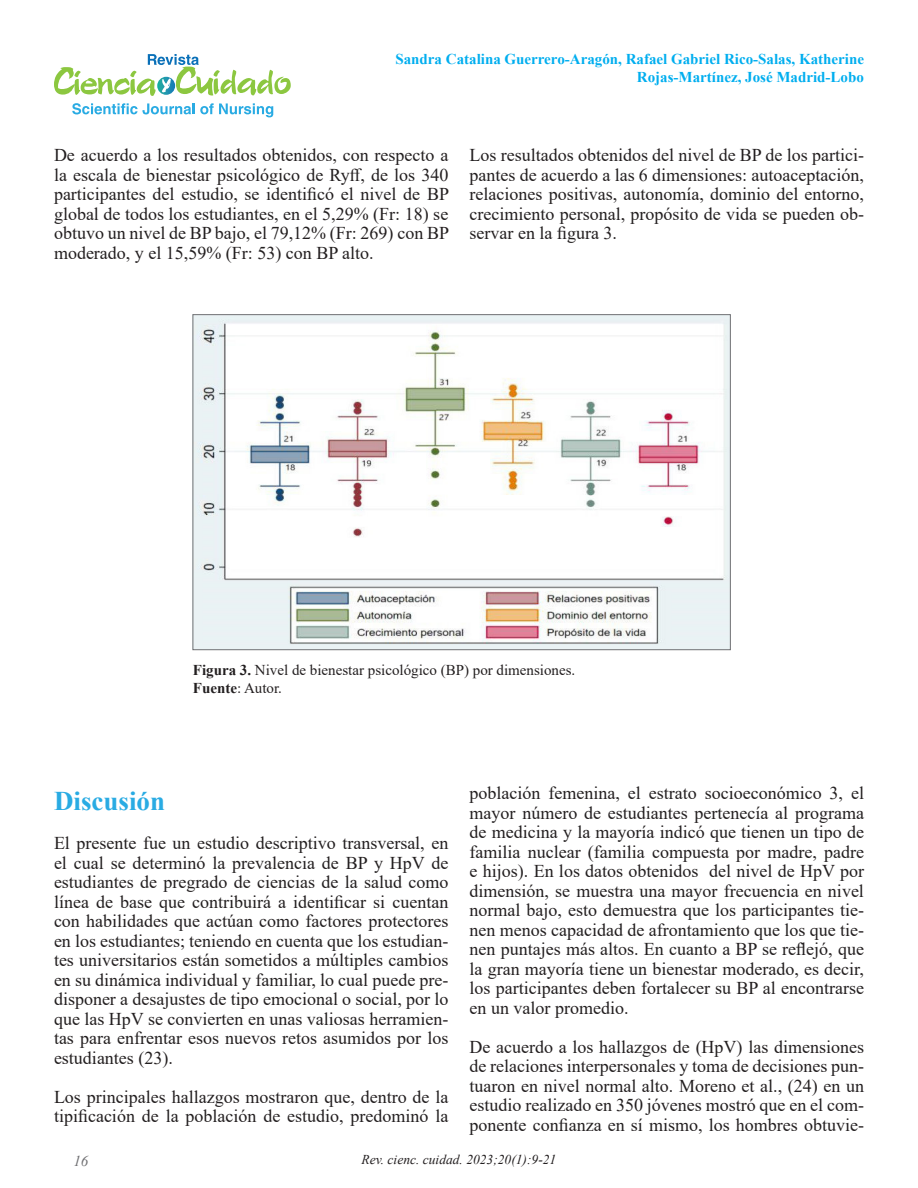
<style>
.page{position:relative;width:918px;height:1188px;background:#fff}
.page>*{position:absolute;margin:0;border:0;box-sizing:border-box;transform-origin:0 0}
.Subtitulos{font:700 27px "Times New Roman";color:#29abe3}
.Párrafos{font:18px/19.5px "Times New Roman";color:#231f20;text-align:justify}
.t1{font:700 15px/18px "Times New Roman";color:#00aeef;text-align:right}
.t2{font:15px "Times New Roman";color:#231f20}
.t3{font:italic 15px "Times New Roman";color:#707073}
.t4{font:italic 13.5px "Times New Roman";color:#231f20}
.s1{font-weight:700}
</style>
<div class="page">
<svg style="left:54px;top:54px;width:237px;height:42px"></svg>
<svg style="left:72px;top:103px;width:201px;height:14px"></svg>
<img style="left:195px;top:316px;width:534px;height:332px">
<p class="t1" style="left:395px;top:50px;width:470px">Sandra Catalina Guerrero-Aragón, Rafael Gabriel Rico-Salas, Katherine<br>Rojas-Martínez, José Madrid-Lobo</p>
<p class="Párrafos" style="left:54px;top:145px;width:397px">De acuerdo a los resultados obtenidos, con respecto a la escala de bienestar psicológico de Ryff, de los 340 participantes del estudio, se identificó el nivel de BP global de todos los estudiantes, en el 5,29% (Fr: 18) se obtuvo un nivel de BP bajo, el 79,12% (Fr: 269) con BP moderado, y el 15,59% (Fr: 53) con BP alto.</p>
<p class="Párrafos" style="left:470px;top:145px;width:396px">Los resultados obtenidos del nivel de BP de los partici&shy;pantes de acuerdo a las 6 dimensiones: autoaceptación, relaciones positivas, autonomía, dominio del entorno, crecimiento personal, propósito de vida se pueden ob&shy;servar en la figura 3.</p>
<p class="t2" style="left:193px;top:659px;width:384px"><span class="s1">Figura 3.</span> Nivel de bienestar psicológico (BP) por dimensiones.</p>
<p class="t2" style="left:193px;top:677px;width:91px"><span class="s1">Fuente</span>: Autor.</p>
<p class="Subtitulos" style="left:54px;top:781px;width:113px">Discusión</p>
<p class="Párrafos" style="left:54px;top:833px;width:396px">El presente fue un estudio descriptivo transversal, en el cual se determinó la prevalencia de BP y HpV de estudiantes de pregrado de ciencias de la salud como línea de base que contribuirá a identificar si cuentan con habilidades que actúan como factores protectores en los estudiantes; teniendo en cuenta que los estudian&shy;tes universitarios están sometidos a múltiples cambios en su dinámica individual y familiar, lo cual puede pre&shy;disponer a desajustes de tipo emocional o social, por lo que las HpV se convierten en unas valiosas herramien&shy;tas para enfrentar esos nuevos retos asumidos por los estudiantes (23).</p>
<p class="Párrafos" style="left:54px;top:1086px;width:396px">Los principales hallazgos mostraron que, dentro de la tipificación de la población de estudio, predominó la</p>
<p class="Párrafos" style="left:470px;top:783px;width:396px">población femenina, el estrato socioeconómico 3, el mayor número de estudiantes pertenecía al programa de medicina y la mayoría indicó que tienen un tipo de familia nuclear (familia compuesta por madre, padre e hijos). En los datos obtenidos del nivel de HpV por dimensión, se muestra una mayor frecuencia en nivel normal bajo, esto demuestra que los participantes tie&shy;nen menos capacidad de afrontamiento que los que tie&shy;nen puntajes más altos. En cuanto a BP se reflejó, que la gran mayoría tiene un bienestar moderado, es decir, los participantes deben fortalecer su BP al encontrarse en un valor promedio.</p>
<p class="Párrafos" style="left:470px;top:1036px;width:396px">De acuerdo a los hallazgos de (HpV) las dimensiones de relaciones interpersonales y toma de decisiones pun&shy;tuaron en nivel normal alto. Moreno et al., (24) en un estudio realizado en 350 jóvenes mostró que en el com&shy;ponente confianza en sí mismo, los hombres obtuvie-</p>
<p class="t3" style="left:73px;top:1151px;width:16px">16</p>
<p class="t4" style="left:362px;top:1150px;width:196px">Rev. cienc. cuidad. 2023;20(1):9-21</p>
</div>
